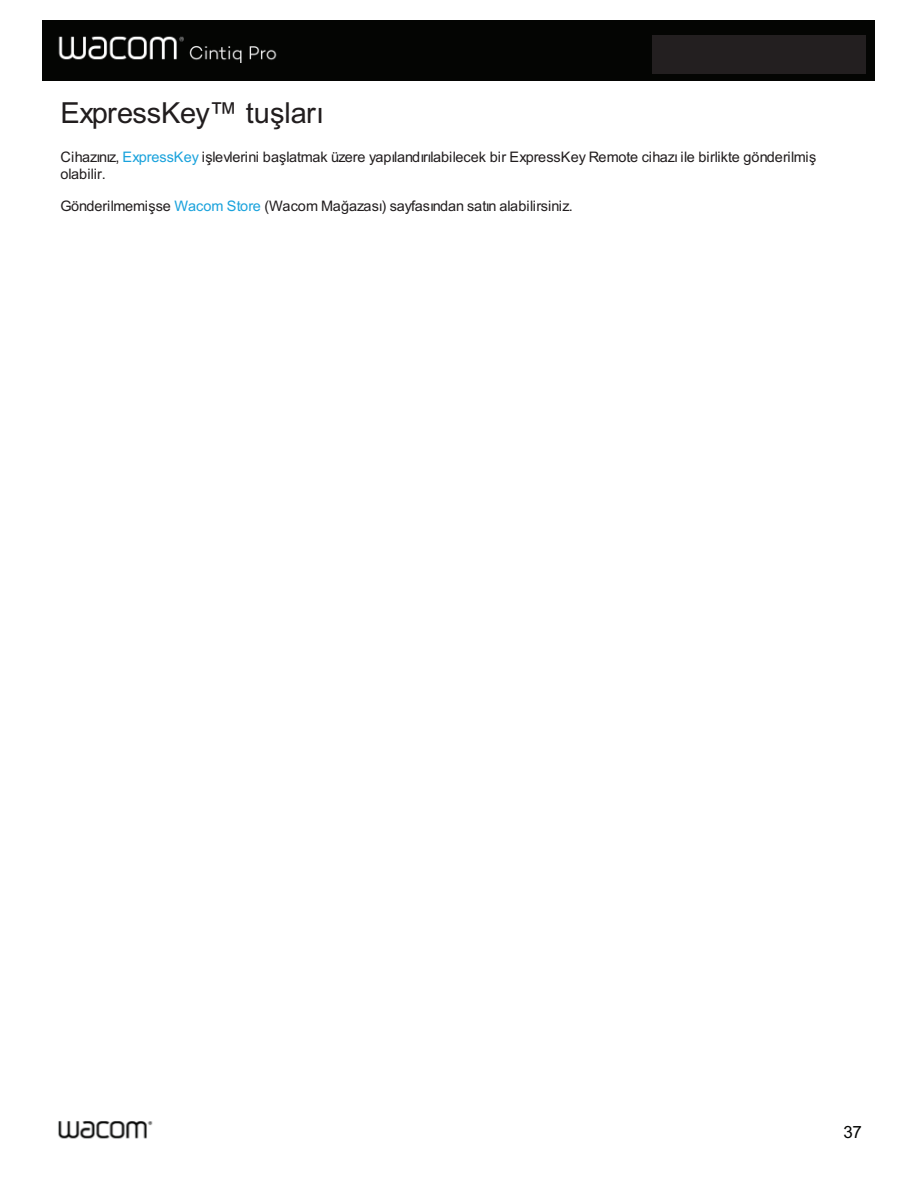
<style>
.page{position:relative;width:918px;height:1188px;background:#fff}
.page>*{position:absolute;margin:0;border:0;box-sizing:border-box;transform-origin:0 0}
.t1{font:32.4px "Arial";letter-spacing:-.005em;color:#211d1e}
.t2{font:18.9px "Arial";color:#040503}
.t3{font:16.2px/17.1px "Arial";letter-spacing:-.005em;color:#211d1e}
.s1{color:#19a2dc}
</style>
<div class="page">
<div style="left:42px;top:20px;width:833px;height:60px;background:#040503"></div>
<img style="left:58px;top:36px;width:219px;height:26px">
<img style="left:58px;top:1121px;width:95px;height:18px">
<div style="left:652px;top:35px;width:214px;height:38px;background:#231f20"></div>
<h1 class="t1" style="left:60px;top:97px;width:265px">ExpressKey™ tuşları</h1>
<p class="t3" style="left:60px;top:149px;width:758px">Cihazınız, <span class="s1">ExpressKey</span> işlevlerini başlatmak üzere yapılandırılabilecek bir ExpressKey Remote cihazı ile birlikte gönderilmiş olabilir.</p>
<p class="t3" style="left:60px;top:197px;width:514px">Gönderilmemişse <span class="s1">Wacom Store</span> (Wacom Mağazası) sayfasından satın alabilirsiniz.</p>
<p class="t2" style="left:843px;top:1123px;width:20px">37</p>
</div>
